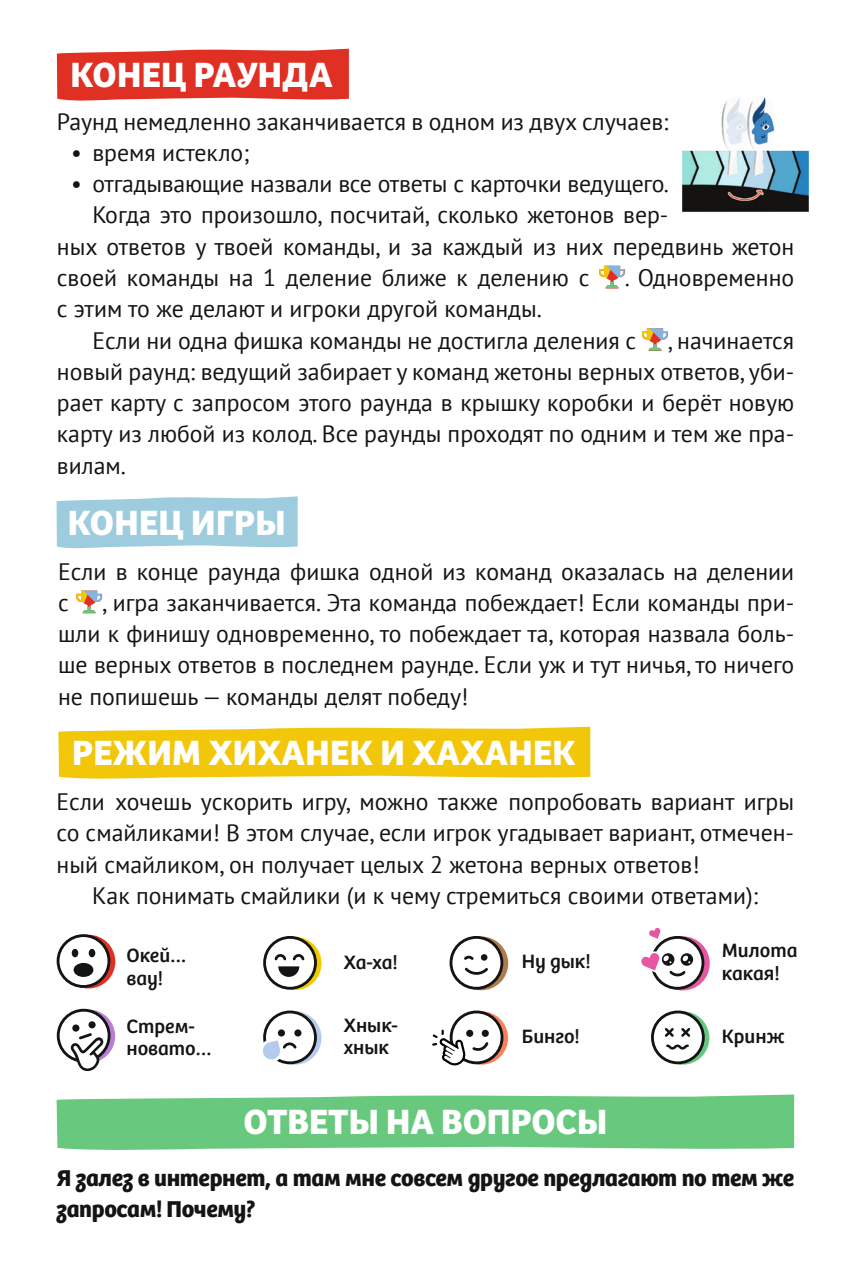
<style>
.page{position:relative;width:851px;height:1276px;background:#fff}
.page>*{position:absolute;margin:0;border:0;box-sizing:border-box;transform-origin:0 0}
.t1{font:700 36.25px "Bree CYR";letter-spacing:.01em;color:#fff}
.t2{font:23.75px/31.2px "PT Sans";color:#131413;text-align:justify}
.t3{font:700 23.75px/31.2px "Bree CYR";letter-spacing:-.015em;color:#131413}
.t4{font:20px/22.5px "Bree CYR";color:#131413}
</style>
<div class="page">
<svg style="left:57px;top:1094px;width:737px;height:56px;background:#74cd88"></svg>
<svg style="left:62px;top:935px;width:53px;height:53px"></svg>
<svg style="left:58px;top:936px;width:51px;height:50px"></svg>
<div style="left:57px;top:934px;width:53px;height:54px;border:3px solid #131413;border-radius:50%"></div>
<div style="left:59px;top:937px;width:48px;height:48px;background:#fff;border-radius:50%"></div>
<div style="left:72px;top:949px;width:6px;height:8px;background:#131413;border-radius:50%"></div>
<div style="left:89px;top:949px;width:6px;height:8px;background:#131413;border-radius:50%"></div>
<div style="left:74px;top:963px;width:19px;height:14px;background:#131413;border-radius:50%"></div>
<svg style="left:454px;top:1011px;width:54px;height:53px"></svg>
<svg style="left:451px;top:1012px;width:50px;height:50px"></svg>
<div style="left:449px;top:1010px;width:54px;height:54px;border:3px solid #131413;border-radius:50%"></div>
<div style="left:452px;top:1013px;width:48px;height:48px;background:#fff;border-radius:50%"></div>
<svg style="left:432px;top:1030px;width:58px;height:35px"></svg>
<svg style="left:454px;top:936px;width:54px;height:54px"></svg>
<svg style="left:451px;top:937px;width:50px;height:51px"></svg>
<div style="left:449px;top:936px;width:54px;height:53px;border:3px solid #131413;border-radius:50%"></div>
<div style="left:452px;top:939px;width:48px;height:48px;background:#fff;border-radius:50%"></div>
<svg style="left:464px;top:954px;width:24px;height:21px"></svg>
<svg style="left:655px;top:936px;width:54px;height:54px"></svg>
<svg style="left:652px;top:937px;width:50px;height:51px"></svg>
<div style="left:650px;top:936px;width:54px;height:53px;border:3px solid #131413;border-radius:50%"></div>
<div style="left:653px;top:939px;width:48px;height:48px;background:#fff;border-radius:50%"></div>
<svg style="left:649px;top:928px;width:11px;height:11px"></svg>
<svg style="left:680px;top:953px;width:13px;height:12px"></svg>
<svg style="left:641px;top:951px;width:49px;height:27px"></svg>
<svg style="left:62px;top:1009px;width:53px;height:54px"></svg>
<svg style="left:58px;top:1010px;width:51px;height:51px"></svg>
<div style="left:57px;top:1008px;width:53px;height:54px;border:3px solid #131413;border-radius:50%"></div>
<div style="left:60px;top:1011px;width:48px;height:48px;background:#fff;border-radius:50%"></div>
<svg style="left:70px;top:1033px;width:34px;height:38px"></svg>
<div style="left:72px;top:1024px;width:8px;height:8px;background:#131413;border-radius:50%"></div>
<div style="left:88px;top:1021px;width:8px;height:7px;background:#131413;border-radius:50%"></div>
<svg style="left:268px;top:1011px;width:53px;height:53px"></svg>
<svg style="left:265px;top:1012px;width:50px;height:50px"></svg>
<div style="left:263px;top:1010px;width:54px;height:54px;border:3px solid #131413;border-radius:50%"></div>
<div style="left:266px;top:1013px;width:48px;height:48px;background:#fff;border-radius:50%"></div>
<div style="left:278px;top:1029px;width:7px;height:7px;background:#131413;border-radius:50%"></div>
<div style="left:294px;top:1029px;width:7px;height:7px;background:#131413;border-radius:50%"></div>
<svg style="left:263px;top:1037px;width:36px;height:25px"></svg>
<svg style="left:268px;top:936px;width:53px;height:54px"></svg>
<svg style="left:265px;top:937px;width:50px;height:51px"></svg>
<div style="left:263px;top:936px;width:54px;height:53px;border:3px solid #131413;border-radius:50%"></div>
<div style="left:266px;top:939px;width:48px;height:48px;background:#fff;border-radius:50%"></div>
<svg style="left:274px;top:954px;width:31px;height:23px"></svg>
<svg style="left:656px;top:1011px;width:53px;height:53px"></svg>
<svg style="left:652px;top:1012px;width:51px;height:50px"></svg>
<div style="left:651px;top:1010px;width:53px;height:54px;border:3px solid #131413;border-radius:50%"></div>
<div style="left:653px;top:1013px;width:48px;height:48px;background:#fff;border-radius:50%"></div>
<svg style="left:666px;top:1044px;width:22px;height:6px"></svg>
<svg style="left:681px;top:1028px;width:9px;height:9px"></svg>
<svg style="left:664px;top:1028px;width:9px;height:9px"></svg>
<svg style="left:57px;top:48px;width:292px;height:53px;background:#e24237"></svg>
<svg style="left:599px;top:266px;width:26px;height:22px"></svg>
<svg style="left:642px;top:328px;width:26px;height:23px"></svg>
<svg style="left:57px;top:496px;width:240px;height:53px;background:#a5d0e1"></svg>
<svg style="left:76px;top:590px;width:26px;height:23px"></svg>
<img style="left:682px;top:97px;width:127px;height:115px">
<svg style="left:58px;top:726px;width:532px;height:53px;background:#f3cc22"></svg>
<p class="t1" style="left:71px;top:46px;width:263px">КОНЕЦ РАУНДА</p>
<p class="t2" style="left:57px;top:105px;width:613px">Раунд немедленно заканчивается в одном из двух случаев:</p>
<p class="t2" style="left:71px;top:136px;width:180px">• время истекло;</p>
<p class="t2" style="left:71px;top:168px;width:599px">• отгадывающие назвали все ответы с карточки ведущего.</p>
<p class="t2" style="left:57px;top:199px;width:738px;text-align:left;text-indent:35px">Когда это произошло, посчитай, сколько жетонов вер-<br>ных ответов у твоей команды, и за каждый из них передвинь жетон своей команды на 1 деление ближе к делению с</p>
<p class="t2" style="left:624px;top:261px;width:171px">. Одновременно</p>
<p class="t2" style="left:57px;top:293px;width:486px">с этим то же делают и игроки другой команды.</p>
<p class="t2" style="left:92px;top:324px;width:545px">Если ни одна фишка команды не достигла деления с</p>
<p class="t2" style="left:57px;top:324px;width:738px;text-indent:611px">, начинается новый раунд: ведущий забирает у команд жетоны верных ответов, уби&shy;рает карту с запросом этого раунда в крышку коробки и берёт новую карту из любой из колод. Все раунды проходят по одним и тем же пра&shy;вилам.</p>
<p class="t1" style="left:68px;top:494px;width:219px">КОНЕЦ ИГРЫ</p>
<p class="t2" style="left:58px;top:555px;width:737px">Если в конце раунда фишка одной из команд оказалась на делении с</p>
<p class="t2" style="left:58px;top:586px;width:737px;text-indent:44px">, игра заканчивается. Эта команда побеждает! Если команды при&shy;шли к финишу одновременно, то побеждает та, которая назвала боль&shy;ше верных ответов в последнем раунде. Если уж и тут ничья, то ничего не попишешь — команды делят победу!</p>
<p class="t1" style="left:72px;top:724px;width:505px">РЕЖИМ ХИХАНЕК И ХАХАНЕК</p>
<p class="t2" style="left:57px;top:785px;width:739px">Если хочешь ускорить игру, можно также попробовать вариант игры со смайликами! В этом случае, если игрок угадывает вариант, отмечен&shy;ный смайликом, он получает целых 2 жетона верных ответов!</p>
<p class="t2" style="left:92px;top:879px;width:667px">Как понимать смайлики (и к чему стремиться своими ответами):</p>
<p class="t4" style="left:126px;top:942px;width:61px">Окей… вау!</p>
<p class="t4" style="left:126px;top:1013px;width:87px">Стрем&shy;новато…</p>
<p class="t4" style="left:344px;top:949px;width:56px">Ха-ха!</p>
<p class="t4" style="left:721px;top:937px;width:77px">Милота какая!</p>
<p class="t4" style="left:521px;top:948px;width:71px">Ну дык!</p>
<p class="t4" style="left:344px;top:1012px;width:55px">Хнык&shy;хнык</p>
<p class="t4" style="left:521px;top:1024px;width:60px">Бинго!</p>
<p class="t4" style="left:721px;top:1024px;width:64px">Кринж</p>
<p class="t1" style="left:243px;top:1093px;width:365px">ОТВЕТЫ НА ВОПРОСЫ</p>
<p class="t3" style="left:57px;top:1160px;width:738px">Я залез в интернет, а там мне совсем другое предлагают по тем же запросам! Почему?</p>
</div>
